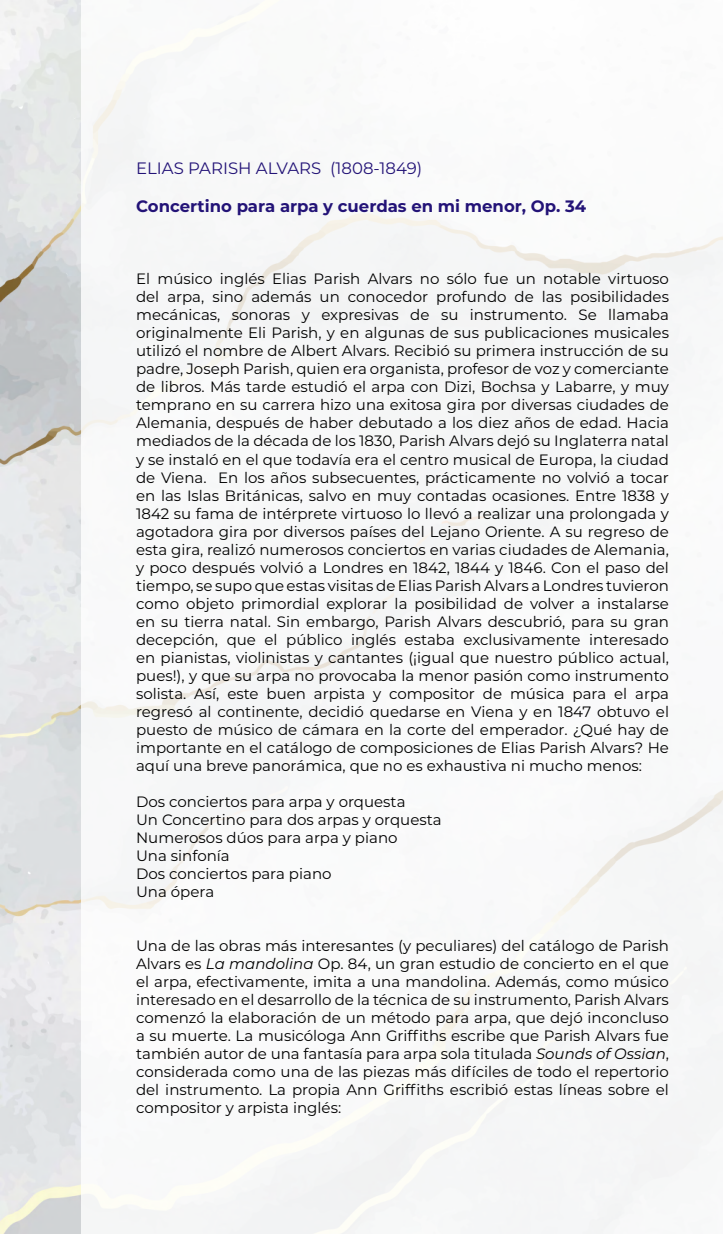
<style>
.page{position:relative;width:723px;height:1234px;background:#fff}
.page>*{position:absolute;margin:0;border:0;box-sizing:border-box;transform-origin:0 0}
.t1{font:700 16.5px "Montserrat";color:#231377}
.t2{font:16.5px "Montserrat";color:#231377}
.t3{font:15px/18px "Montserrat";color:#000;text-align:justify}
.s1{font-style:italic}
</style>
<div class="page">
<img style="left:0;top:0;width:81px;height:1233px">
<div style="left:81px;top:0;width:642px;height:1233px;background:#f8f8f9"></div>
<p class="t2" style="left:136px;top:157px;width:288px">ELIAS PARISH ALVARS (1808-1849)</p>
<p class="t1" style="left:136px;top:194px;width:452px">Concertino para arpa y cuerdas en mi menor, Op. 34</p>
<p class="t3" style="left:136px;top:269px;width:534px">El músico inglés Elias Parish Alvars no sólo fue un notable virtuoso del arpa, sino además un conocedor profundo de las posibilidades mecánicas, sonoras y expresivas de su instrumento. Se llamaba originalmente Eli Parish, y en algunas de sus publicaciones musicales utilizó el nombre de Albert Alvars. Recibió su primera instrucción de su padre, Joseph Parish, quien era organista, profesor de voz y comerciante de libros. Más tarde estudió el arpa con Dizi, Bochsa y Labarre, y muy temprano en su carrera hizo una exitosa gira por diversas ciudades de Alemania, después de haber debutado a los diez años de edad. Hacia mediados de la década de los 1830, Parish Alvars dejó su Inglaterra natal y se instaló en el que todavía era el centro musical de Europa, la ciudad de Viena. En los años subsecuentes, prácticamente no volvió a tocar en las Islas Británicas, salvo en muy contadas ocasiones. Entre 1838 y 1842 su fama de intérprete virtuoso lo llevó a realizar una prolongada y agotadora gira por diversos países del Lejano Oriente. A su regreso de esta gira, realizó numerosos conciertos en varias ciudades de Alemania, y poco después volvió a Londres en 1842, 1844 y 1846. Con el paso del tiempo, se supo que estas visitas de Elias Parish Alvars a Londres tuvieron como objeto primordial explorar la posibilidad de volver a instalarse en su tierra natal. Sin embargo, Parish Alvars descubrió, para su gran decepción, que el público inglés estaba exclusivamente interesado en pianistas, violinistas y cantantes (¡igual que nuestro público actual, pues!), y que su arpa no provocaba la menor pasión como instrumento solista. Así, este buen arpista y compositor de música para el arpa regresó al continente, decidió quedarse en Viena y en 1847 obtuvo el puesto de músico de cámara en la corte del emperador. ¿Qué hay de importante en el catálogo de composiciones de Elias Parish Alvars? He aquí una breve panorámica, que no es exhaustiva ni mucho menos:</p>
<p class="t3" style="left:136px;top:791px;width:307px;text-align:left">Dos conciertos para arpa y orquesta<br>Un Concertino para dos arpas y orquesta<br>Numerosos dúos para arpa y piano<br>Una sinfonía<br>Dos conciertos para piano<br>Una ópera</p>
<p class="t3" style="left:136px;top:935px;width:534px">Una de las obras más interesantes (y peculiares) del catálogo de Parish Alvars es <span class="s1">La mandolina</span> Op. 84, un gran estudio de concierto en el que el arpa, efectivamente, imita a una mandolina. Además, como músico interesado en el desarrollo de la técnica de su instrumento, Parish Alvars comenzó la elaboración de un método para arpa, que dejó inconcluso a su muerte. La musicóloga Ann Griffiths escribe que Parish Alvars fue también autor de una fantasía para arpa sola titulada <span class="s1">Sounds of Ossian</span>, considerada como una de las piezas más difíciles de todo el repertorio del instrumento. La propia Ann Griffiths escribió estas líneas sobre el compositor y arpista inglés:</p>
</div>
